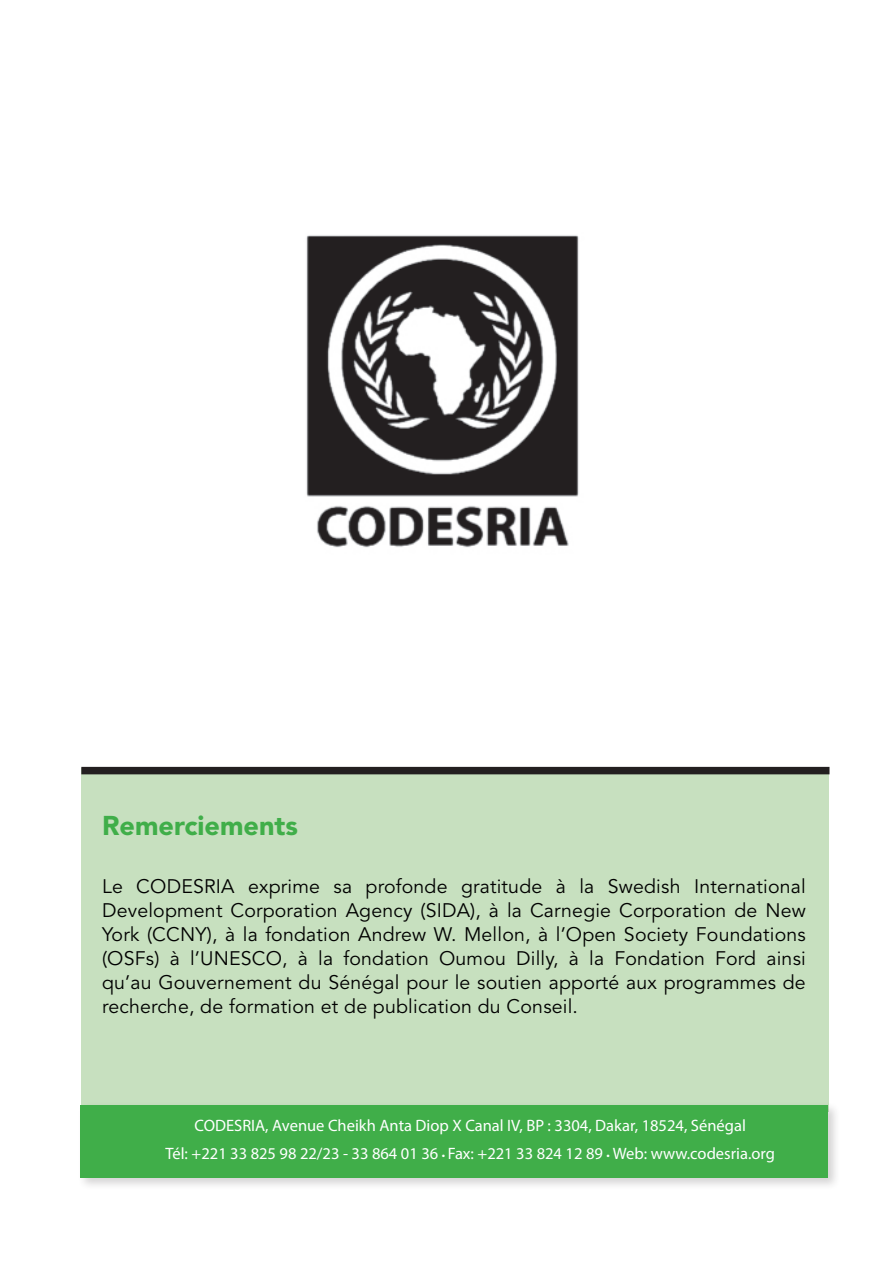
<style>
.page{position:relative;width:893px;height:1263px;background:#fff}
.page>*{position:absolute;margin:0;border:0;box-sizing:border-box;transform-origin:0 0}
.Titre{font:900 27px "Avenir LT Std";color:#40ae49}
.List_Paragraph{font:19.5px/24px "Avenir LT Std";letter-spacing:.01em;color:#000;text-align:justify}
.Commentaire{font:16.5px "Myriad Pro";color:#fff}
.s1{font-size:12px}
</style>
<div class="page">
<div style="left:81px;top:769px;width:747px;height:343px;background:#c7e0bf"></div>
<div style="left:77px;top:1102px;width:763px;height:88px;background:#231f20;opacity:.2"></div>
<div style="left:81px;top:1106px;width:747px;height:72px;background:#40ae49"></div>
<div style="left:81px;top:767px;width:748px;height:7px;background:#231f20"></div>
<img style="left:306px;top:235px;width:273px;height:313px">
<p class="Titre" style="left:102px;top:809px;width:197px">Remerciements</p>
<p class="List_Paragraph" style="left:102px;top:874px;width:705px">Le CODESRIA exprime sa profonde gratitude à la Swedish International Development Corporation Agency (SIDA), à la Carnegie Corporation de New York (CCNY), à la fondation Andrew W. Mellon, à l’Open Society Foundations (OSFs) à l’UNESCO, à la fondation Oumou Dilly, à la Fondation Ford ainsi qu’au Gouvernement du Sénégal pour le soutien apporté aux programmes de recherche, de formation et de publication du Conseil.</p>
<p class="Commentaire" style="left:195px;top:1115px;width:553px">CODESRIA, Avenue Cheikh Anta Diop X Canal IV, BP : 3304, Dakar, 18524, Sénégal</p>
<p class="Commentaire" style="left:165px;top:1143px;width:611px">Tél: +221 33 825 98 22/23 - 33 864 01 36 <span class="s1">•</span> Fax: +221 33 824 12 89 <span class="s1">•</span> Web: www.codesria.org</p>
</div>
